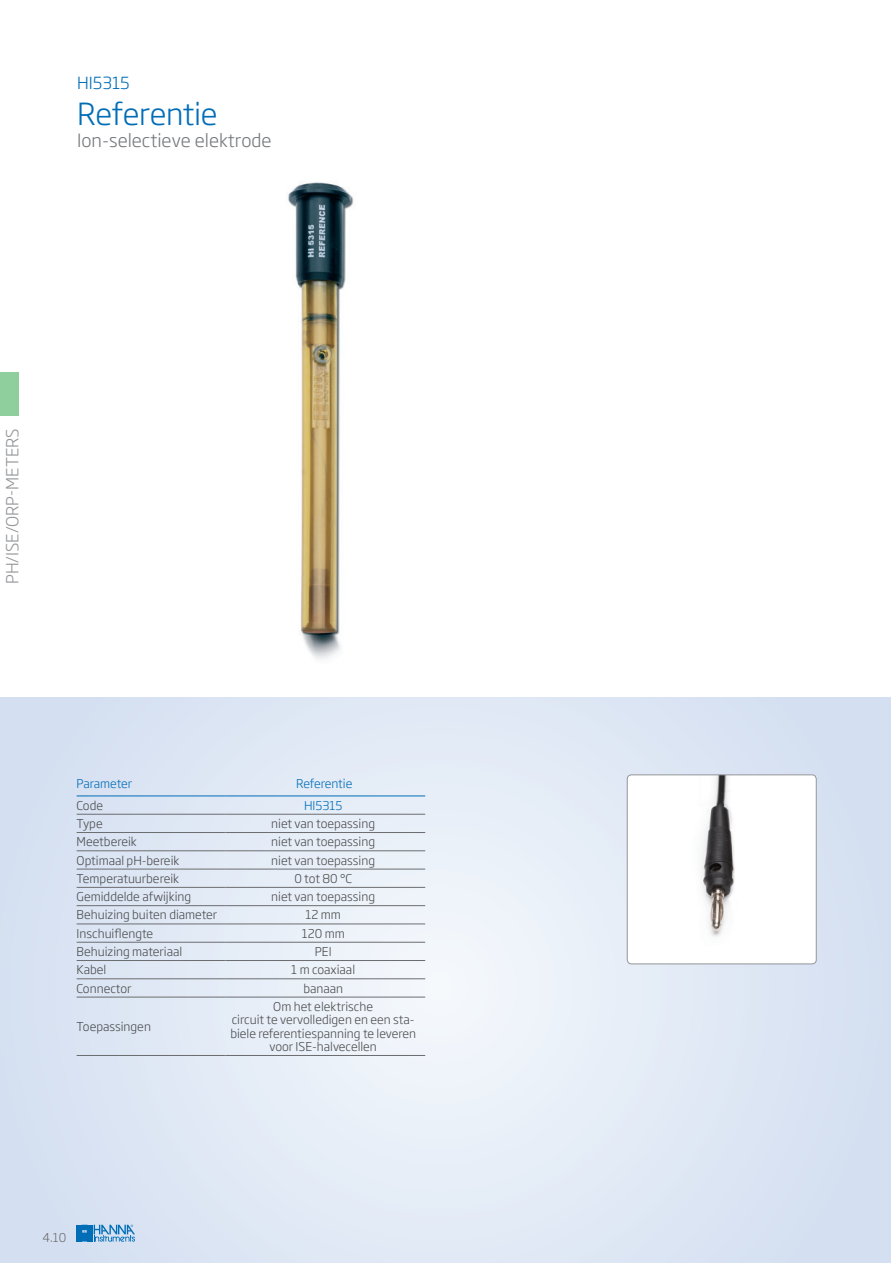
<style>
.page{position:relative;width:893px;height:1263px;background:#fff}
.page>*{position:absolute;margin:0;border:0;box-sizing:border-box;transform-origin:0 0}
.Artikel__titel{font:300 30px "Soho Gothic Pro";letter-spacing:-.015em;color:#006db7}
.Artikel__ondertitel{font:300 18px "Soho Gothic Pro";color:#76787b}
.t1{font:300 16.5px "Soho Gothic Pro";color:#939598}
.Artikel__code{font:300 16.5px "Soho Gothic Pro";color:#006db7}
.Tabeltekst__midden{font:300 12px/13.5px "Soho Gothic Pro";color:#4b4c4d;text-align:center}
.Tabeltekst__links{font:300 12px "Soho Gothic Pro";color:#4b4c4d}
.Tabeltekst__titel{font:300 12px "Soho Gothic Pro";color:#006db7}
.t2{font:300 12px "Soho Gothic Pro";color:#6c6d70}
</style>
<div class="page">
<svg style="left:0;top:697px;width:890px;height:566px"></svg>
<img style="left:288px;top:182px;width:66px;height:477px">
<hr style="left:77px;top:814px;width:148px;height:1px;background:#6c6d70">
<hr style="left:225px;top:814px;width:200px;height:1px;background:#6c6d70">
<hr style="left:77px;top:832px;width:148px;height:1px;background:#6c6d70">
<hr style="left:225px;top:832px;width:200px;height:1px;background:#6c6d70">
<hr style="left:77px;top:850px;width:148px;height:1px;background:#6c6d70">
<hr style="left:225px;top:850px;width:200px;height:1px;background:#6c6d70">
<hr style="left:77px;top:869px;width:148px;height:1px;background:#6c6d70">
<hr style="left:225px;top:869px;width:200px;height:1px;background:#6c6d70">
<hr style="left:77px;top:887px;width:148px;height:1px;background:#6c6d70">
<hr style="left:225px;top:887px;width:200px;height:1px;background:#6c6d70">
<hr style="left:77px;top:905px;width:148px;height:1px;background:#6c6d70">
<hr style="left:225px;top:905px;width:200px;height:1px;background:#6c6d70">
<hr style="left:77px;top:923px;width:148px;height:1px;background:#6c6d70">
<hr style="left:225px;top:923px;width:200px;height:1px;background:#6c6d70">
<hr style="left:77px;top:942px;width:148px;height:1px;background:#6c6d70">
<hr style="left:225px;top:942px;width:200px;height:1px;background:#6c6d70">
<hr style="left:77px;top:960px;width:148px;height:1px;background:#6c6d70">
<hr style="left:225px;top:960px;width:200px;height:1px;background:#6c6d70">
<hr style="left:77px;top:978px;width:148px;height:1px;background:#6c6d70">
<hr style="left:225px;top:978px;width:200px;height:1px;background:#6c6d70">
<hr style="left:77px;top:997px;width:148px;height:1px;background:#6c6d70">
<hr style="left:225px;top:997px;width:200px;height:1px;background:#6c6d70">
<hr style="left:77px;top:1055px;width:148px;height:1px;background:#6c6d70">
<hr style="left:225px;top:1055px;width:200px;height:1px;background:#6c6d70">
<hr style="left:77px;top:795px;width:148px;height:1px;background:#006db7">
<hr style="left:225px;top:795px;width:200px;height:1px;background:#006db7">
<img style="left:627px;top:775px;width:189px;height:189px">
<div style="left:627px;top:775px;width:189px;height:189px;border:1px solid #939598;border-radius:4px"></div>
<svg style="left:77px;top:1224px;width:58px;height:18px"></svg>
<div style="left:0;top:372px;width:19px;height:43px;background:#8fce9d"></div>
<p class="Artikel__code" style="left:77px;top:70px;width:54px">HI5315</p>
<p class="Artikel__titel" style="left:77px;top:91px;width:142px">Referentie</p>
<p class="Artikel__ondertitel" style="left:77px;top:126px;width:196px">Ion-selectieve elektrode</p>
<h3 class="t1" style="left:0;top:584px;width:157px;rotate:-90deg">PH/ISE/ORP-METERS</h3>
<p class="Tabeltekst__titel" style="left:77px;top:774px;width:57px">Parameter</p>
<p class="Tabeltekst__titel" style="left:296px;top:774px;width:58px">Referentie</p>
<p class="Tabeltekst__links" style="left:77px;top:796px;width:28px">Code</p>
<p class="Tabeltekst__titel" style="left:304px;top:796px;width:40px">HI5315</p>
<p class="Tabeltekst__links" style="left:77px;top:814px;width:28px">Type</p>
<p class="Tabeltekst__midden" style="left:271px;top:816px;width:105px">niet van toepassing</p>
<p class="Tabeltekst__links" style="left:77px;top:832px;width:62px">Meetbereik</p>
<p class="Tabeltekst__midden" style="left:271px;top:834px;width:105px">niet van toepassing</p>
<p class="Tabeltekst__links" style="left:77px;top:851px;width:104px">Optimaal pH-bereik</p>
<p class="Tabeltekst__midden" style="left:271px;top:853px;width:105px">niet van toepassing</p>
<p class="Tabeltekst__links" style="left:77px;top:869px;width:104px">Temperatuurbereik</p>
<p class="Tabeltekst__midden" style="left:294px;top:871px;width:59px">0 tot 80 °C</p>
<p class="Tabeltekst__links" style="left:77px;top:887px;width:116px">Gemiddelde afwijking</p>
<p class="Tabeltekst__midden" style="left:271px;top:889px;width:105px">niet van toepassing</p>
<p class="Tabeltekst__links" style="left:77px;top:906px;width:142px">Behuizing buiten diameter</p>
<p class="Tabeltekst__midden" style="left:305px;top:907px;width:37px">12 mm</p>
<p class="Tabeltekst__links" style="left:77px;top:924px;width:78px">Inschuiflengte</p>
<p class="Tabeltekst__midden" style="left:302px;top:926px;width:44px">120 mm</p>
<p class="Tabeltekst__links" style="left:77px;top:942px;width:107px">Behuizing materiaal</p>
<p class="Tabeltekst__midden" style="left:315px;top:944px;width:18px">PEI</p>
<p class="Tabeltekst__links" style="left:77px;top:960px;width:31px">Kabel</p>
<p class="Tabeltekst__midden" style="left:291px;top:962px;width:65px">1 m coaxiaal</p>
<p class="Tabeltekst__links" style="left:77px;top:979px;width:56px">Connector</p>
<p class="Tabeltekst__midden" style="left:303px;top:981px;width:41px">banaan</p>
<p class="Tabeltekst__links" style="left:77px;top:1017px;width:76px">Toepassingen</p>
<p class="Tabeltekst__midden" style="left:273px;top:999px;width:101px">Om het elektrische</p>
<p class="Tabeltekst__midden" style="left:230px;top:1012px;width:187px">circuit te vervolledigen en een sta&shy;biele referentiespanning te leveren voor ISE-halvecellen</p>
<p class="t2" style="left:43px;top:1228px;width:25px">4.10</p>
</div>
